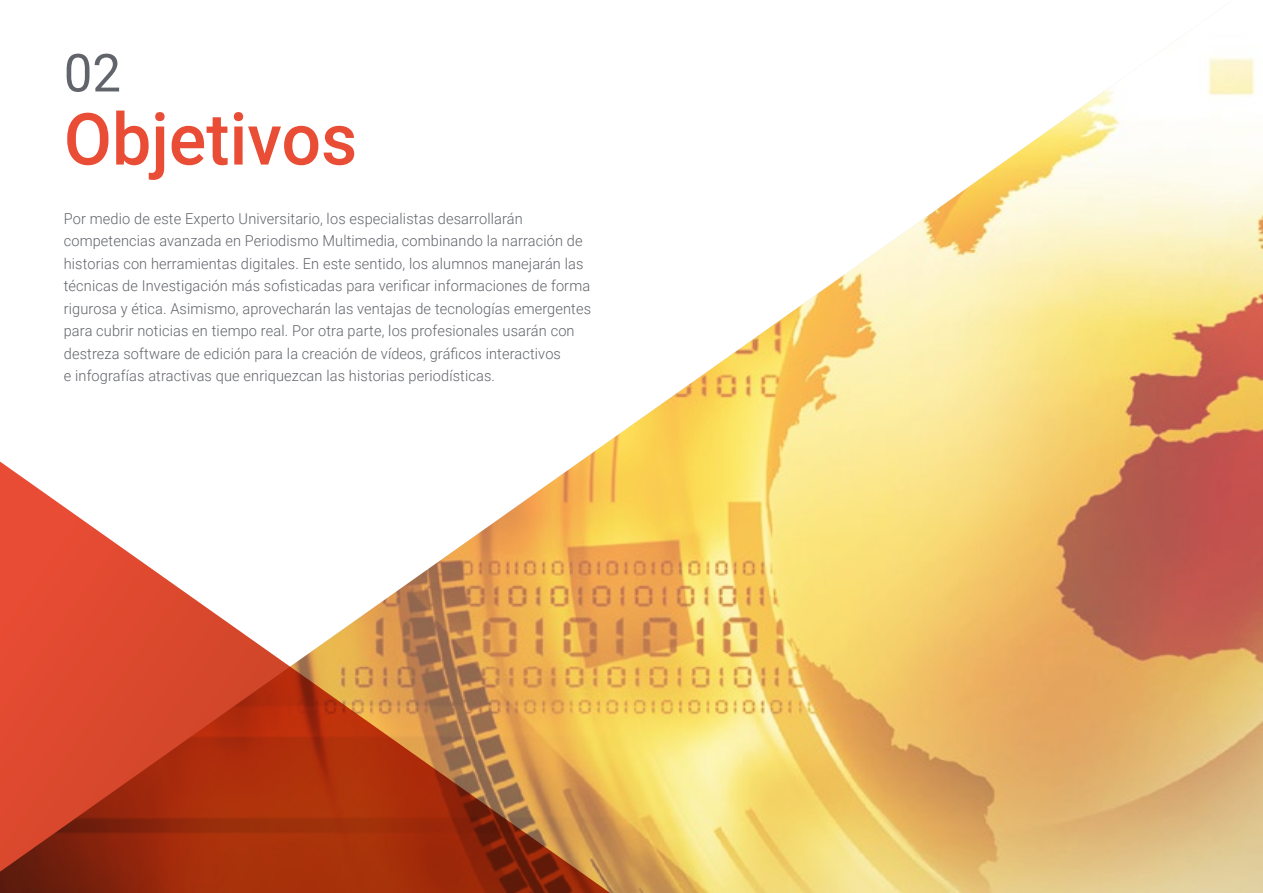
<style>
.page{position:relative;width:1263px;height:893px;background:#fff}
.page>*{position:absolute;margin:0;border:0;box-sizing:border-box;transform-origin:0 0}
.t1{font:500 72px "Roboto";color:#e94d35}
.t2{font:52.5px "Roboto";color:#61646a}
.t3{font:300 15px/22.5px "Roboto";letter-spacing:.01em;color:#61646a}
</style>
<div class="page">
<img style="left:602px;top:57px;width:661px;height:836px">
<svg style="left:0;top:446px;width:640px;height:447px"></svg>
<h2 class="t2" style="left:64px;top:36px;width:59px">02</h2>
<h1 class="t1" style="left:64px;top:89px;width:295px">Objetivos</h1>
<p class="t3" style="left:64px;top:207px;width:529px">Por medio de este Experto Universitario, los especialistas desarrollarán competencias avanzada en Periodismo Multimedia, combinando la narración de historias con herramientas digitales. En este sentido, los alumnos manejarán las técnicas de Investigación más sofisticadas para verificar informaciones de forma rigurosa y ética. Asimismo, aprovecharán las ventajas de tecnologías emergentes para cubrir noticias en tiempo real. Por otra parte, los profesionales usarán con destreza software de edición para la creación de vídeos, gráficos interactivos<br>e infografías atractivas que enriquezcan las historias periodísticas.</p>
</div>
